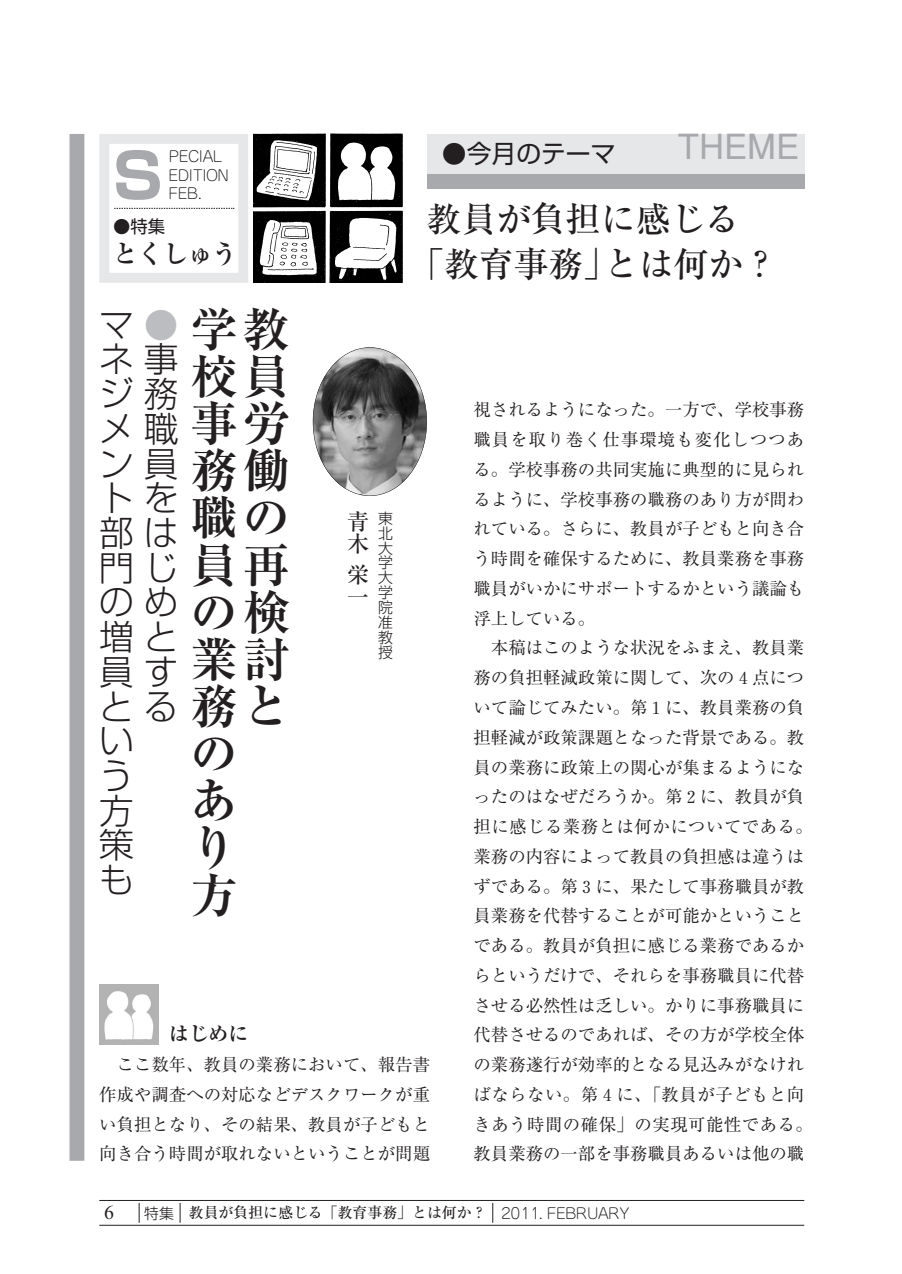
<style>
.page{position:relative;width:902px;height:1274px;background:#fff}
.page>*{position:absolute;margin:0;border:0;box-sizing:border-box;transform-origin:0 0}
.t1{font:700 61.95px "Shin Go";color:#a8a9ad}
.t2{font:700 47.07px/47.1px "Ryumin";letter-spacing:.105em;color:#231f20}
.t3{font:300 34.65px/34.6px "Shin Go";letter-spacing:.285em;color:#231f20}
.t4{font:500 34.65px/44.6px "Ryumin";color:#231f20}
.t5{font:500 34.65px "Gothic BBB";color:#a8a9ad}
.t6{font:24.85px "Shin Go";color:#231f20}
.t7{font:700 24.85px "Ryumin";color:#231f20}
.t8{font:500 22.4px/22.4px "Ryumin";color:#231f20}
.t9{font:700 19.78px "Ryumin";color:#231f20}
.t10{font:19.78px "Times New Roman";color:#231f20}
.t11{font:17.32px/29.8px "Ryumin";color:#231f20;text-align:justify}
.t12{font:17.32px "Shin Go";color:#231f20}
.t13{font:500 14.88px "Ryumin";color:#231f20}
.t14{font:300 14.88px/18.6px "Jun 101";color:#231f20}
.t15{font:300 14.88px/14.9px "Shin Go";color:#231f20;text-align:justify}
.s1{color:#bcbdc0}
.s2{font-family:"Shin Go";font-weight:300}
.s3{font-family:"Jun 101";font-weight:300}
</style>
<div class="page">
<hr style="left:99px;top:1200px;width:705px;height:1px;background:#231f20">
<hr style="left:99px;top:1225px;width:705px;height:1px;background:#231f20">
<svg style="left:139px;top:1203px;width:1px;height:20px"></svg>
<svg style="left:492px;top:1203px;width:1px;height:20px"></svg>
<svg style="left:180px;top:1203px;width:1px;height:20px"></svg>
<img style="left:313px;top:347px;width:114px;height:149px;border-radius:50%">
<div style="left:69px;top:134px;width:15px;height:1027px;background:#a8a9ad"></div>
<div style="left:99px;top:134px;width:149px;height:149px;border:10px solid #e6e7e9"></div>
<svg style="left:114px;top:208px;width:120px;height:1px"></svg>
<img style="left:253px;top:134px;width:151px;height:149px">
<img style="left:99px;top:985px;width:60px;height:59px">
<div style="left:427px;top:169px;width:377px;height:20px;background:#a8a9ad"></div>
<div style="left:427px;top:134px;width:377px;height:40px;background:#e6e7e9"></div>
<h1 class="t1" style="left:113px;top:153px;width:52px">S</h1>
<p class="t14" style="left:169px;top:149px;width:61px">PECIAL<br>EDITION<br>FEB.</p>
<p class="t12" style="left:113px;top:220px;width:54px">●特集</p>
<h3 class="t7" style="left:113px;top:245px;width:126px">とくしゅう</h3>
<h3 class="t6" style="left:441px;top:144px;width:175px">●今月のテーマ</h3>
<h3 class="t5" style="left:677px;top:133px;width:123px">THEME</h3>
<h3 class="t4" style="left:409px;top:202px;width:370px;text-indent:17px">教員が負担に感じる「教育事務」とは何か？</h3>
<h3 class="t3" style="left:99px;top:312px;width:81px">マ <span class="s1">●</span>ネ事ジ務メ職ン員トを部は門じのめ増と員すとるい<br>う<br>方<br>策<br>も</h3>
<h2 class="t2" style="left:190px;top:312px;width:101px">学教校員事労務働職の員再の検業討務とのあり方</h2>
<p class="t8" style="left:346px;top:513px;width:24px">青木</p>
<p class="t8" style="left:346px;top:566px;width:24px">栄一</p>
<p class="t15" style="left:378px;top:513px;width:16px">東北大学大学院准教授</p>
<p class="t9" style="left:169px;top:1027px;width:81px">はじめに</p>
<p class="t11" style="left:99px;top:1052px;width:332px;text-indent:17px">ここ数年、教員の業務において、報告書作成や調査への対応などデスクワークが重い負担となり、その結果、教員が子どもと向き合う時間が取れないということが問題</p>
<p class="t11" style="left:473px;top:397px;width:332px">視されるようになった。一方で、学校事務職員を取り巻く仕事環境も変化しつつある。学校事務の共同実施に典型的に見られるように、学校事務の職務のあり方が問われている。さらに、教員が子どもと向き合う時間を確保するために、教員業務を事務職員がいかにサポートするかという議論も浮上している。</p>
<p class="t11" style="left:473px;top:635px;width:341px;text-align:center">本稿はこのような状況をふまえ、教員業<br>務の負担軽減政策に関して、次の４点について論じてみたい。第１に、教員業務の負担軽減が政策課題となった背景である。教員の業務に政策上の関心が集まるようになったのはなぜだろうか。第２に、教員が負担に感じる業務とは何かについてである。業務の内容によって教員の負担感は違うはずである。第３に、果たして事務職員が教員業務を代替することが可能かということである。教員が負担に感じる業務であるからというだけで、それらを事務職員に代替させる必然性は乏しい。かりに事務職員に代替させるのであれば、その方が学校全体の業務遂行が効率的となる見込みがなければならない。第４に、「教員が子どもと向きあう時間の確保」の実現可能性である。教員業務の一部を事務職員あるいは他の職</p>
<p class="t10" style="left:104px;top:1206px;width:11px">6</p>
<p class="t13" style="left:144px;top:1208px;width:487px"><span class="s2">特集</span> 教員が負担に感じる「教育事務」とは何か？　<span class="s3">2011. FEBRUARY</span></p>
</div>
